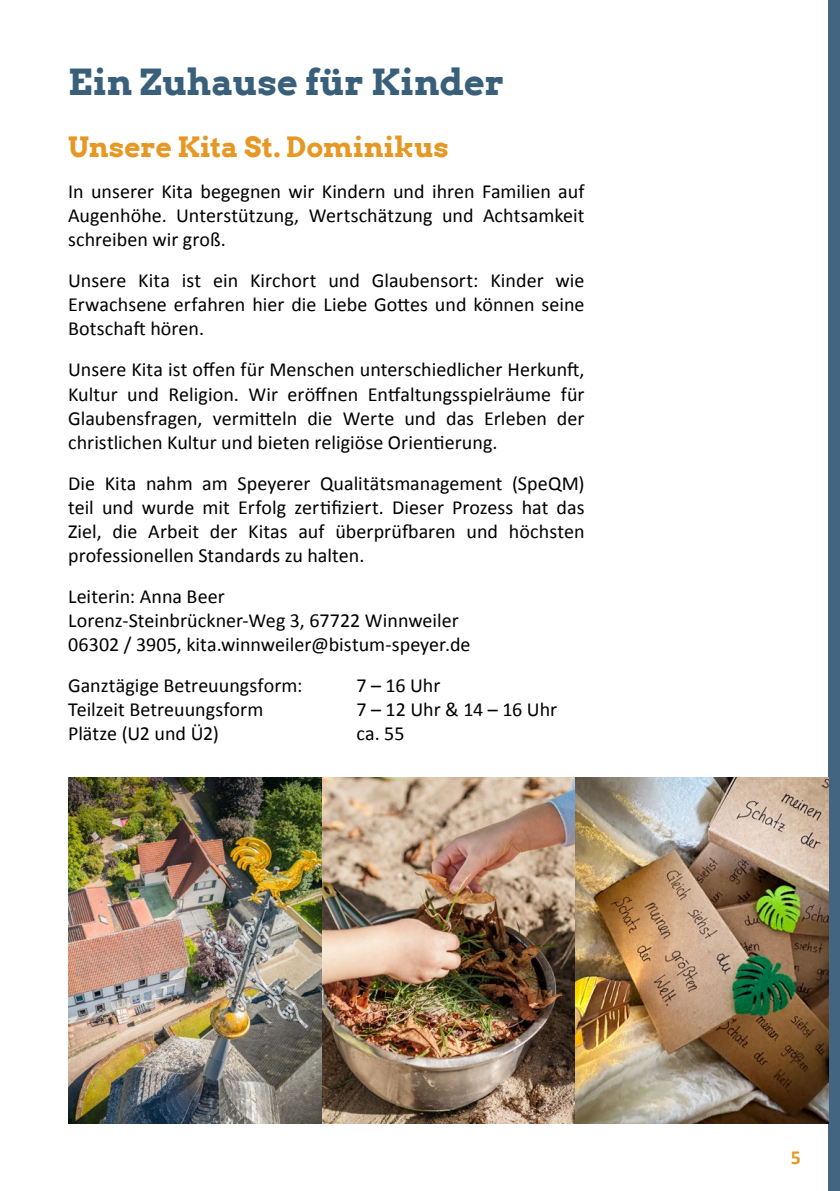
<style>
.page{position:relative;width:840px;height:1191px;background:#fff}
.page>*{position:absolute;margin:0;border:0;box-sizing:border-box;transform-origin:0 0}
.Überschrift_1{font:700 36px "Arvo";color:#395f7b}
.Überschrift_2{font:700 28px "Arvo";color:#e69825}
.Einf_Absatz_ohne_Abstand{font:20px/24px "Calibri";color:#000;text-align:justify}
.t1{font:700 20px "Calibri";color:#e69825}
</style>
<div class="page">
<div style="left:828px;top:0;width:11px;height:1191px;background:#446582"></div>
<img style="left:68px;top:777px;width:759px;height:346px">
<p class="Überschrift_1" style="left:68px;top:60px;width:437px">Ein Zuhause für Kinder</p>
<p class="Überschrift_2" style="left:68px;top:130px;width:382px">Unsere Kita St. Dominikus</p>
<p class="Einf_Absatz_ohne_Abstand" style="left:68px;top:179px;width:517px">In unserer Kita begegnen wir Kindern und ihren Familien auf Augenhöhe. Unterstützung, Wertschätzung und Achtsamkeit schreiben wir groß.</p>
<p class="Einf_Absatz_ohne_Abstand" style="left:68px;top:268px;width:517px">Unsere Kita ist ein Kirchort und Glaubensort: Kinder wie Erwachsene erfahren hier die Liebe Gottes und können seine Botschaft hören.</p>
<p class="Einf_Absatz_ohne_Abstand" style="left:68px;top:357px;width:517px">Unsere Kita ist offen für Menschen unterschiedlicher Herkunft, Kultur und Religion. Wir eröffnen Entfaltungsspielräume für Glaubensfragen, vermitteln die Werte und das Erleben der christlichen Kultur und bieten religiöse Orientierung.</p>
<p class="Einf_Absatz_ohne_Abstand" style="left:68px;top:470px;width:517px">Die Kita nahm am Speyerer Qualitätsmanagement (SpeQM) teil und wurde mit Erfolg zertifiziert. Dieser Prozess hat das Ziel, die Arbeit der Kitas auf überprüfbaren und höchsten professionellen Standards zu halten.</p>
<p class="Einf_Absatz_ohne_Abstand" style="left:68px;top:583px;width:158px">Leiterin: Anna Beer</p>
<p class="Einf_Absatz_ohne_Abstand" style="left:68px;top:607px;width:392px">Lorenz-Steinbrückner-Weg 3, 67722 Winnweiler</p>
<p class="Einf_Absatz_ohne_Abstand" style="left:68px;top:631px;width:404px">06302 / 3905, kita.winnweiler@bistum-speyer.de</p>
<p class="Einf_Absatz_ohne_Abstand" style="left:68px;top:672px;width:236px">Ganztägige Betreuungsform:</p>
<p class="Einf_Absatz_ohne_Abstand" style="left:356px;top:672px;width:85px">7 – 16 Uhr</p>
<p class="Einf_Absatz_ohne_Abstand" style="left:68px;top:696px;width:197px">Teilzeit Betreuungsform</p>
<p class="Einf_Absatz_ohne_Abstand" style="left:356px;top:696px;width:202px">7 – 12 Uhr &amp; 14 – 16 Uhr</p>
<p class="Einf_Absatz_ohne_Abstand" style="left:68px;top:720px;width:152px">Plätze (U2 und Ü2)</p>
<p class="Einf_Absatz_ohne_Abstand" style="left:356px;top:720px;width:49px">ca. 55</p>
<p class="t1" style="left:790px;top:1143px;width:12px">5</p>
</div>
